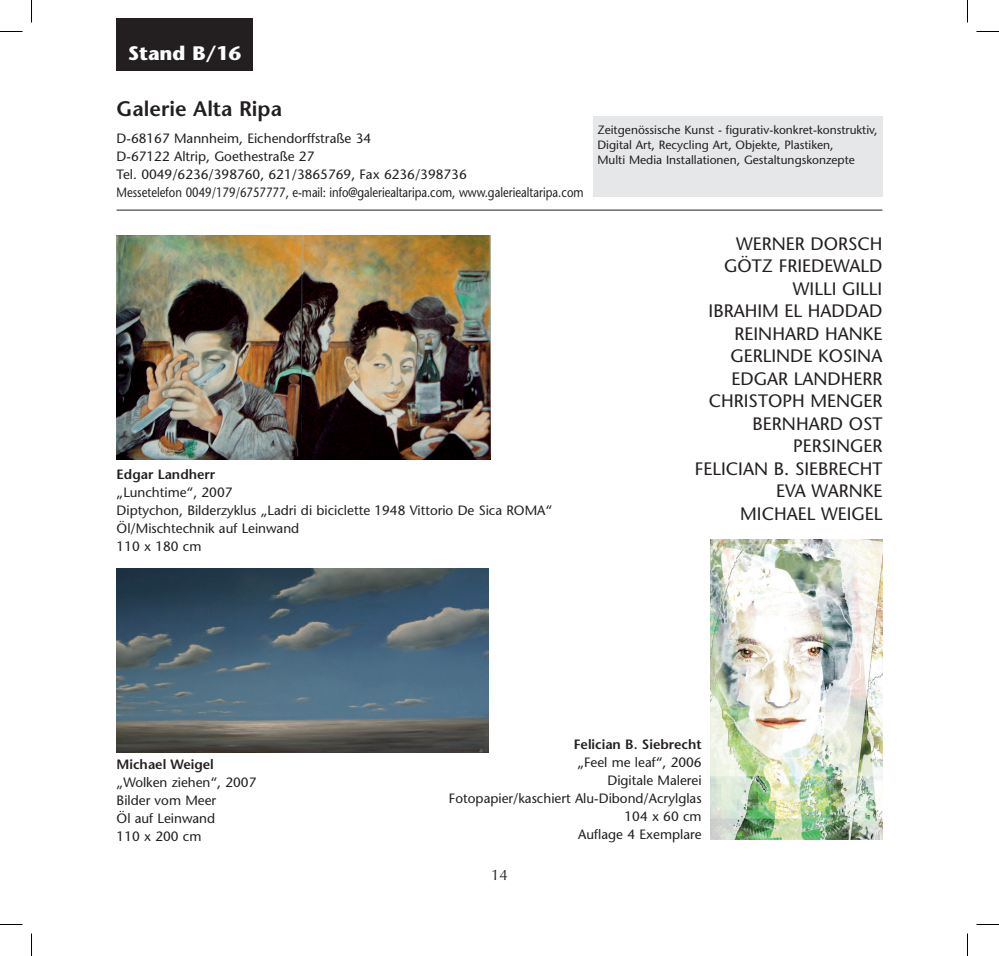
<style>
.page{position:relative;width:999px;height:956px;background:#fff}
.page>*{position:absolute;margin:0;border:0;box-sizing:border-box;transform-origin:0 0}
.t1{font:600 21px "Stone Sans";color:#231f20}
.t2{font:700 19.5px "Stone Sans";color:#fff}
.t3{font:18px/22.5px "Stone Sans";color:#231f20}
.t4{font:15px "Optima";color:#231f20}
.t5{font:13.5px/18px "Stone Sans";color:#231f20}
.t6{font:600 13.5px "Stone Sans";color:#231f20}
.t7{font:12px/15px "Stone Sans";color:#231f20}
</style>
<div class="page">
<hr style="left:117px;top:210px;width:765px;height:1px;background:#231f20">
<div style="left:593px;top:117px;width:289px;height:80px;background:#e6e7e9"></div>
<div style="left:117px;top:19px;width:136px;height:52px;background:#231f20"></div>
<img style="left:117px;top:236px;width:374px;height:223px">
<img style="left:710px;top:539px;width:172px;height:300px">
<img style="left:117px;top:569px;width:372px;height:183px">
<svg style="left:0;top:31px;width:22px;height:1px"></svg>
<svg style="left:976px;top:31px;width:22px;height:1px"></svg>
<svg style="left:0;top:924px;width:22px;height:1px"></svg>
<svg style="left:976px;top:924px;width:22px;height:1px"></svg>
<svg style="left:31px;top:0;width:1px;height:23px"></svg>
<svg style="left:31px;top:933px;width:1px;height:23px"></svg>
<svg style="left:967px;top:0;width:1px;height:23px"></svg>
<svg style="left:967px;top:933px;width:1px;height:23px"></svg>
<h2 class="t2" style="left:128px;top:41px;width:114px">Stand B/16</h2>
<h1 class="t1" style="left:117px;top:95px;width:167px">Galerie Alta Ripa</h1>
<p class="t5" style="left:117px;top:129px;width:468px">D-68167 Mannheim, Eichendorffstraße 34<br>D-67122 Altrip, Goethestraße 27<br>Tel. 0049/6236/398760, 621/3865769, Fax 6236/398736<br>Messetelefon 0049/179/6757777, e-mail: info@galeriealtaripa.com, www.galeriealtaripa.com</p>
<p class="t6" style="left:117px;top:466px;width:100px">Edgar Landherr</p>
<p class="t5" style="left:117px;top:483px;width:437px">„Lunchtime“, 2007<br>Diptychon, Bilderzyklus „Ladri di biciclette 1948 Vittorio De Sica RO MA“ Öl/Mischtechnik auf Leinwand<br>110 x 180 cm</p>
<p class="t7" style="left:597px;top:122px;width:282px">Zeitgenössische Kunst - figurativ-konkret-konstruktiv,<br>Digital Art, Recycling Art, Objekte, Plastiken,<br>Multi Media I nstallationen, Gestaltungskonzepte</p>
<h3 class="t3" style="left:724px;top:232px;width:159px;text-indent:12px">Werner Dorsch<br>Götz Friedewa</h3>
<h3 class="t3" style="left:860px;top:255px;width:21px">ld</h3>
<h3 class="t3" style="left:793px;top:277px;width:91px">Willi Gilli</h3>
<h3 class="t3" style="left:708px;top:300px;width:113px">Ibrahim el Haddad</h3>
<h3 class="t3" style="left:734px;top:322px;width:147px">Reinhard Hanke</h3>
<h3 class="t3" style="left:730px;top:345px;width:151px">Gerlinde Kosina</h3>
<h3 class="t3" style="left:731px;top:367px;width:22px">Edga</h3>
<h3 class="t3" style="left:695px;top:367px;width:189px;text-align:right">r Landherr<br>Christoph Menger<br>Bernhard Ost<br>Persinger<br>Felician B. Siebrecht<br>Eva Warnke<br>Michael Weigel</h3>
<p class="t6" style="left:117px;top:755px;width:99px">Michael Weigel</p>
<p class="t5" style="left:117px;top:773px;width:141px">„Wolken ziehen“, 2007<br>Bilder vom Meer<br>Öl auf Leinwand<br>110 x 200 cm</p>
<p class="t6" style="left:573px;top:736px;width:129px">Felician B. Siebrecht</p>
<p class="t5" style="left:449px;top:753px;width:254px;text-align:right">„Feel me leaf“, 2006<br>Digitale Malerei<br>Fotopapier/kaschiert Alu-Dibond/Acrylglas<br>104 x 60 cm<br>Auflage 4 Exemplare</p>
<p class="t4" style="left:491px;top:866px;width:18px">14</p>
</div>
